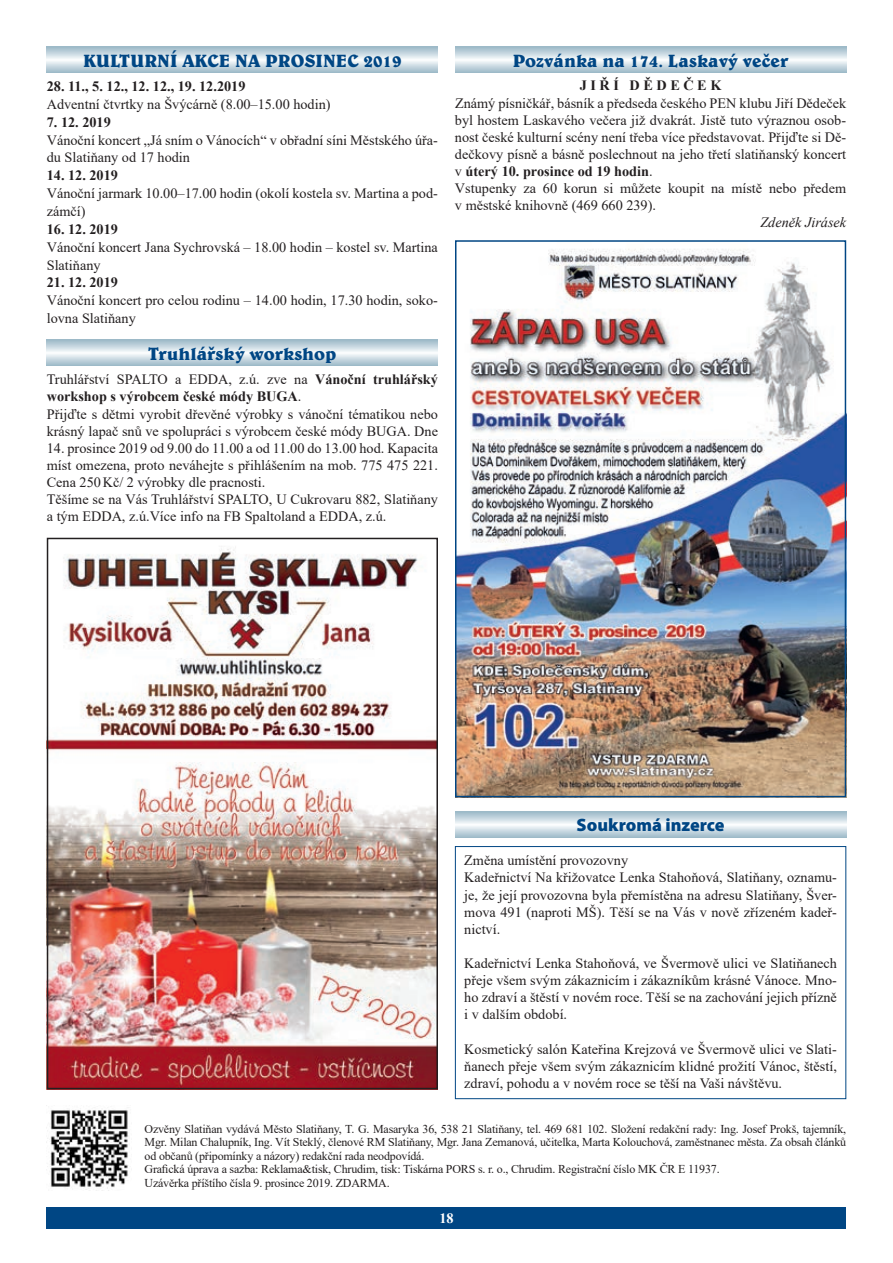
<style>
.page{position:relative;width:893px;height:1263px;background:#fff}
.page>*{position:absolute;margin:0;border:0;box-sizing:border-box;transform-origin:0 0}
.t1{font:700 18px "Belwe AT";color:#004684}
.t2{font:900 18px "Myriad Pro";color:#004684}
.t3{font:14.25px/17.1px "Times New Roman";color:#231f20}
.t4{font:700 14.25px "Times New Roman";color:#231f20}
.t5{font:italic 14.25px "Times New Roman";color:#231f20}
.t6{font:700 14.25px "Times New Roman";color:#fff}
.t7{font:12px/13.5px "Times New Roman";letter-spacing:-.015em;color:#231f20}
.s1{font-weight:700}
</style>
<div class="page">
<div style="left:47px;top:1208px;width:799px;height:21px;background:#004684"></div>
<img style="left:47px;top:1110px;width:82px;height:81px">
<div style="left:455px;top:846px;width:391px;height:253px;border:1px solid #004684"></div>
<svg style="left:47px;top:47px;width:391px;height:25px"></svg>
<svg style="left:47px;top:340px;width:391px;height:25px"></svg>
<svg style="left:455px;top:811px;width:391px;height:26px"></svg>
<img style="left:50px;top:546px;width:385px;height:540px">
<div style="left:47px;top:538px;width:391px;height:551px;border:2px solid #231f20"></div>
<img style="left:458px;top:249px;width:385px;height:545px">
<div style="left:455px;top:240px;width:391px;height:557px;border:2px solid #004684"></div>
<svg style="left:455px;top:47px;width:391px;height:25px"></svg>
<p class="t1" style="left:83px;top:49px;width:320px">KULTURNÍ AKCE NA PROSINEC 2019</p>
<p class="t4" style="left:47px;top:76px;width:200px">28. 11., 5. 12., 12. 12., 19. 12.2019</p>
<p class="t3" style="left:47px;top:95px;width:285px">Adventní čtvrtky na Švýcárně (8.00–15.00 hodin)</p>
<p class="t4" style="left:47px;top:112px;width:66px">7. 12. 2019</p>
<p class="t3" style="left:47px;top:130px;width:393px;line-height:17.9px">Vánoční koncert „Já sním o Vánocích“ v obřadní síni Městského úřa&shy;du Slatiňany od 17 hodin</p>
<p class="t4" style="left:47px;top:165px;width:73px">14. 12. 2019</p>
<p class="t3" style="left:47px;top:184px;width:393px;line-height:17.9px">Vánoční jarmark 10.00–17.00 hodin (okolí kostela sv. Martina a pod&shy;zámčí)</p>
<p class="t4" style="left:47px;top:219px;width:73px">16. 12. 2019</p>
<p class="t3" style="left:47px;top:238px;width:393px;line-height:17.9px">Vánoční koncert Jana Sychrovská – 18.00 hodin – kostel sv. Martina<br>Slatiňany</p>
<p class="t4" style="left:47px;top:272px;width:73px">21. 12. 2019</p>
<p class="t3" style="left:47px;top:291px;width:393px;line-height:17.9px">Vánoční koncert pro celou rodinu – 14.00 hodin, 17.30 hodin, soko&shy;lovna Slatiňany</p>
<p class="t1" style="left:148px;top:342px;width:190px">Truhlářský workshop</p>
<p class="t3" style="left:47px;top:370px;width:393px">Truhlářství SPALTO a EDDA, z.ú. zve na <span class="s1">Vánoční truhlářský workshop s výrobcem české módy BUGA</span>.<br>Přijďte s dětmi vyrobit dřevěné výrobky s vánoční tématikou nebo krásný lapač snů ve spolupráci s výrobcem české módy BUGA. Dne</p>
<p class="t3" style="left:47px;top:439px;width:393px">14. prosince 2019 od 9.00 do 11.00 a od 11.00 do 13.00 hod. Kapacita míst omezena, proto neváhejte s přihlášením na mob. 775 475 221.<br>Cena 250Kč/ 2 výrobky dle pracnosti.<br>Těšíme se na Vás Truhlářství SPALTO, U Cukrovaru 882, Slatiňany a tým EDDA, z.ú.Více info na FB Spaltoland a EDDA, z.ú.</p>
<p class="t1" style="left:513px;top:49px;width:277px">Pozvánka na 174. Laskavý večer</p>
<p class="t4" style="left:580px;top:75px;width:143px">J IŘ Í D Ě D E Č E K</p>
<p class="t3" style="left:455px;top:94px;width:393px">Známý písničkář, básník a předseda českého PEN klubu Jiří Dědeček byl hostem Laskavého večera již dvakrát. Jistě tuto výraznou osob&shy;nost české kulturní scény není třeba více představovat. Přijďte si Dě&shy;dečkovy písně a básně poslechnout na jeho třetí slatiňanský koncert v <span class="s1">úterý 10. prosince od 19 hodin</span>.<br>Vstupenky za 60 korun si můžete koupit na místě nebo předem v městské knihovně (469 660 239).</p>
<p class="t5" style="left:760px;top:213px;width:87px">Zdeněk Jirásek</p>
<p class="t2" style="left:577px;top:813px;width:149px">Soukromá inzerce</p>
<p class="t3" style="left:464px;top:852px;width:374px">Změna umístění provozovny<br>Kadeřnictví Na křižovatce Lenka Stahoňová, Slatiňany, oznamu&shy;je, že její provozovna byla přemístěna na adresu Slatiňany, Šver&shy;mova 491 (naproti MŠ). Těší se na Vás v nově zřízeném kadeř&shy;nictví.</p>
<p class="t3" style="left:464px;top:954px;width:374px;text-align:justify">Kadeřnictví Lenka Stahoňová, ve Švermově ulici ve Slatiňanech přeje všem svým zákaznicím i zákazníkům krásné Vánoce. Mno&shy;ho zdraví a štěstí v novém roce. Těší se na zachování jejich přízně i v dalším období.</p>
<p class="t3" style="left:464px;top:1040px;width:374px;text-align:justify">Kosmetický salón Kateřina Krejzová ve Švermově ulici ve Slati&shy;ňanech přeje všem svým zákaznicím klidné prožití Vánoc, štěstí, zdraví, pohodu a v novém roce se těší na Vaši návštěvu.</p>
<p class="t7" style="left:145px;top:1121px;width:703px">Ozvěny Slatiňan vydává Město Slatiňany, T. G. Masaryka 36, 538 21 Slatiňany, tel. 469 681 102. Složení redakční rady: Ing. Josef Prokš, tajemník, Mgr. Milan Chalupník, Ing. Vít Steklý, členové RM Slatiňany, Mgr. Jana Zemanová, učitelka, Marta Kolouchová, zaměstnanec města. Za obsah článků od občanů (připomínky a názory) redakční rada neodpovídá.<br>Grafická úprava a sazba: Reklama&amp;tisk, Chrudim, tisk: Tiskárna PORS s. r. o., Chrudim. Registrační číslo MK ČR E 11937.<br>Uzávěrka příštího čísla 9. prosince 2019. ZDARMA.</p>
<p class="t6" style="left:439px;top:1208px;width:16px">18</p>
</div>
